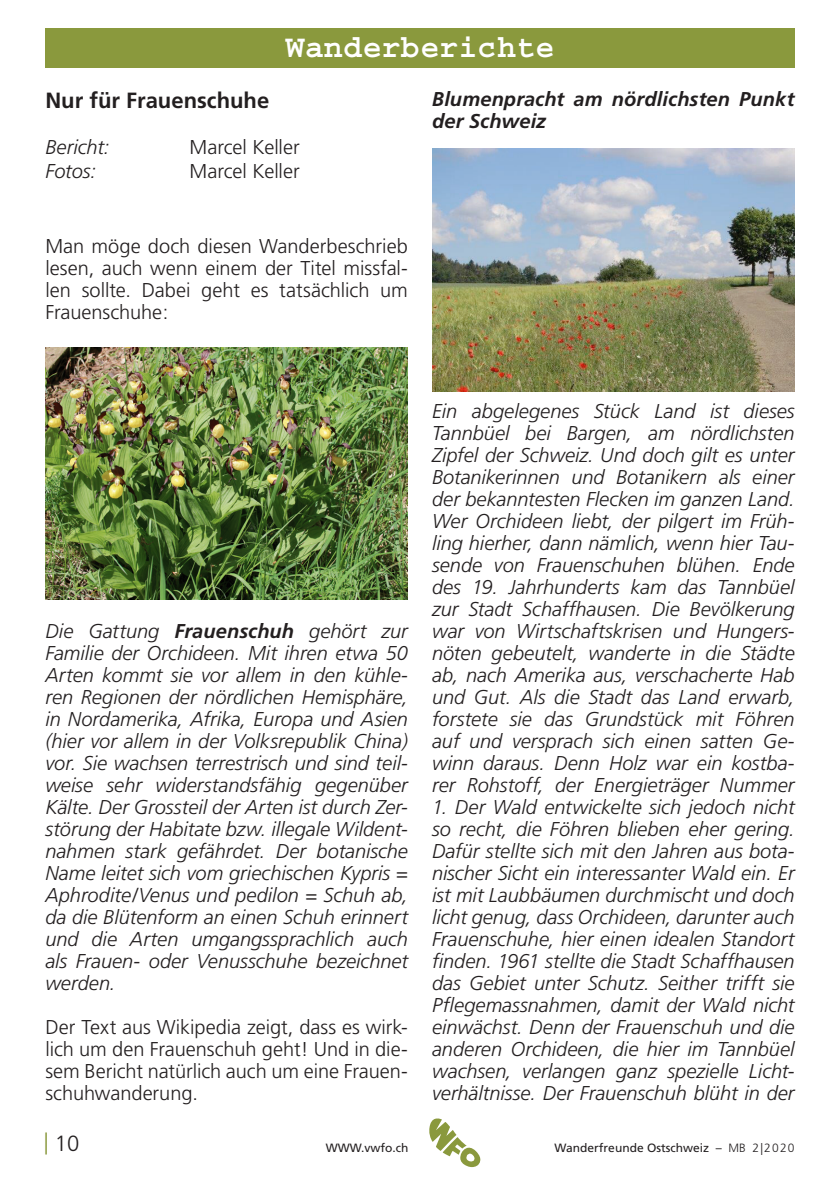
<style>
.page{position:relative;width:840px;height:1191px;background:#fff}
.page>*{position:absolute;margin:0;border:0;box-sizing:border-box;transform-origin:0 0}
.t1{font:700 32px "Courier";color:#fff}
.Titel_fett{font:700 22px "Frutiger";color:#231f20}
.t2{font:300 22px "Frutiger LT";color:#231f20}
.Grundschrift{font:italic 300 20px/22px "Frutiger";color:#231f20;text-align:justify}
.Grundschrift-2{font:300 20px/22px "Frutiger";letter-spacing:-.005em;color:#231f20;text-align:justify}
.Grundschrift-3{font:italic 700 20px/22px "Frutiger";letter-spacing:.005em;color:#231f20}
.t3{font:12px "Frutiger";color:#231f20}
.s1{font-weight:700}
.s2{color:#8a993d}
.s3{font-family:"Frutiger LT";font-weight:300}
</style>
<div class="page">
<svg style="left:429px;top:1118px;width:51px;height:49px"></svg>
<div style="left:45px;top:28px;width:749px;height:40px;background:#8a993d"></div>
<img style="left:45px;top:348px;width:363px;height:251px">
<img style="left:432px;top:149px;width:362px;height:242px">
<p class="t1" style="left:285px;top:31px;width:270px">Wanderberichte</p>
<p class="Titel_fett" style="left:45px;top:87px;width:225px">Nur für Frauenschuhe</p>
<p class="Grundschrift" style="left:45px;top:136px;width:65px">Bericht:</p>
<p class="Grundschrift-2" style="left:189px;top:136px;width:112px">Marcel Keller</p>
<p class="Grundschrift" style="left:45px;top:160px;width:52px">Fotos:</p>
<p class="Grundschrift-2" style="left:189px;top:160px;width:112px">Marcel Keller</p>
<p class="Grundschrift-2" style="left:45px;top:235px;width:364px">Man möge doch diesen Wanderbeschrieb lesen, auch wenn einem der Titel missfal&shy;len sollte. Dabei geht es tatsächlich um Frauenschuhe:</p>
<p class="Grundschrift-3" style="left:432px;top:88px;width:364px">Blumenpracht am nördlichsten Punkt der Schweiz</p>
<p class="Grundschrift" style="left:45px;top:620px;width:364px">Die Gattung <span class="s1">Frauenschuh</span> gehört zur Familie der Orchideen. Mit ihren etwa 50<br>Arten kommt sie vor allem in den kühle&shy;ren Regionen der nördlichen Hemisphäre, in Nordamerika, Afrika, Europa und Asien (hier vor allem in der Volksrepublik China) vor. Sie wachsen terrestrisch und sind teil&shy;weise sehr widerstandsfähig gegenüber Kälte. Der Grossteil der Arten ist durch Zer&shy;störung der Habitate bzw. illegale Wildent&shy;nahmen stark gefährdet. Der botanische Name leitet sich vom griechischen Kypris = Aphrodite/Venus und pedilon = Schuh ab, da die Blütenform an einen Schuh erinnert und die Arten umgangssprachlich auch als Frauen- oder Venusschuhe bezeichnet werden.</p>
<p class="Grundschrift-2" style="left:45px;top:1016px;width:364px">Der Text aus Wikipedia zeigt, dass es wirk&shy;lich um den Frauenschuh geht! Und in die&shy;sem Bericht natürlich auch um eine Frauen&shy;schuhwanderung.</p>
<p class="Grundschrift" style="left:432px;top:400px;width:364px">Ein abgelegenes Stück Land ist dieses Tannbüel bei Bargen, am nördlichsten Zipfel der Schweiz. Und doch gilt es unter Botanikerinnen und Botanikern als einer der bekanntesten Flecken im ganzen Land.<br>Wer Orchideen liebt, der pilgert im Früh&shy;ling hierher, dann nämlich, wenn hier Tau&shy;sende von Frauenschuhen blühen. Ende des 19. Jahrhunderts kam das Tannbüel zur Stadt Schaffhausen. Die Bevölkerung war von Wirtschaftskrisen und Hungers&shy;nöten gebeutelt, wanderte in die Städte ab, nach Amerika aus, verschacherte Hab und Gut. Als die Stadt das Land erwarb, forstete sie das Grundstück mit Föhren auf und versprach sich einen satten Ge&shy;winn daraus. Denn Holz war ein kostba&shy;rer Rohstoff, der Energieträger Nummer</p>
<p class="Grundschrift" style="left:432px;top:796px;width:364px">1. Der Wald entwickelte sich jedoch nicht so recht, die Föhren blieben eher gering.<br>Dafür stellte sich mit den Jahren aus bota&shy;nischer Sicht ein interessanter Wald ein. Er ist mit Laubbäumen durchmischt und doch licht genug, dass Orchideen, darunter auch Frauenschuhe, hier einen idealen Standort finden. 1961 stellte die Stadt Schaffhausen das Gebiet unter Schutz. Seither trifft sie Pflegemassnahmen, damit der Wald nicht einwächst. Denn der Frauenschuh und die anderen Orchideen, die hier im Tannbüel wachsen, verlangen ganz spezielle Licht&shy;verhältnisse. Der Frauenschuh blüht in der</p>
<p class="t2" style="left:44px;top:1131px;width:37px"><span class="s2">|</span> 10</p>
<p class="t3" style="left:325px;top:1140px;width:84px">WWW.vwfo.ch</p>
<p class="t3" style="left:554px;top:1140px;width:241px">Wanderfreunde Ostschweiz – <span class="s3">MB 2|2020</span></p>
</div>
